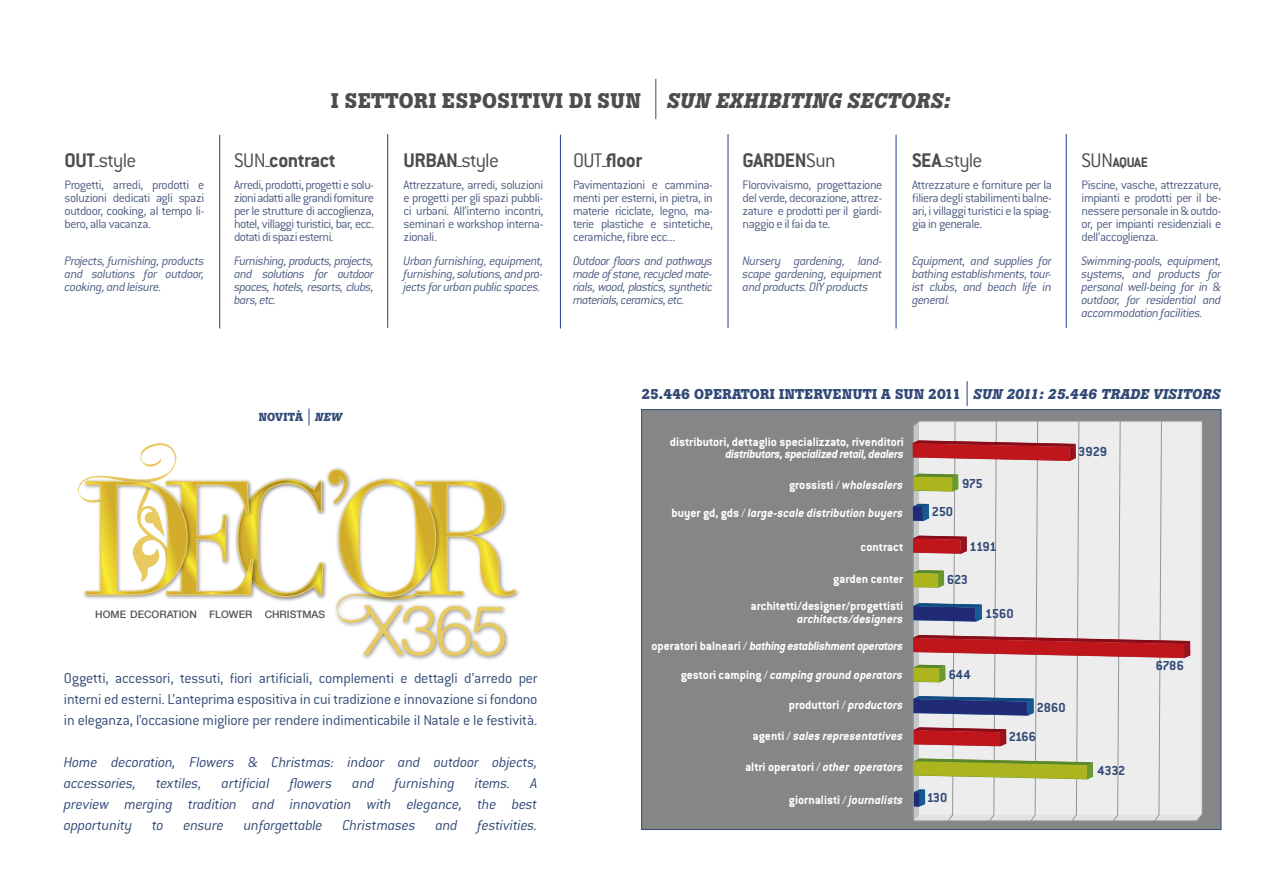
<style>
.page{position:relative;width:1277px;height:889px;background:#fff}
.page>*{position:absolute;margin:0;border:0;box-sizing:border-box;transform-origin:0 0}
.t1{font:700 21.6px "Conduit ITC";letter-spacing:-.02em;color:#4d4d4f}
.t2{font:300 21.6px "Conduit ITC";letter-spacing:-.04em;color:#4d4d4f}
.t3{font:700 21px "Boton";letter-spacing:.02em;color:#4d4d4f}
.t4{font:italic 300 15.75px/21px "Conduit ITC";letter-spacing:-.015em;color:#324a76}
.t5{font:300 15.75px/21px "Conduit ITC";letter-spacing:-.015em;color:#324a76;text-align:justify}
.t6{font:700 15.15px "Conduit ITC";letter-spacing:-.03em;color:#4d4d4f}
.t7{font:700 14.25px "Conduit ITC";letter-spacing:-.015em;color:#324a76}
.t8{font:700 14.1px "Boton";letter-spacing:.02em;color:#324a76}
.t9{font:italic 700 14.1px "Boton";letter-spacing:.02em;color:#324a76}
.t10{font:300 13.5px/13px "Conduit ITC";letter-spacing:-.035em;color:#4d5c83;text-align:justify}
.t11{font:italic 300 13.5px/13px "Conduit ITC";letter-spacing:-.035em;color:#4d5c83;text-align:justify}
.t12{font:700 13.35px/27.2px "Conduit ITC";color:#fff;text-align:right}
.t13{font:italic 700 13.35px/27.5px "Conduit ITC";letter-spacing:-.01em;color:#fff;text-align:right}
.t14{font:italic 700 13.35px/27.5px "Conduit ITC";letter-spacing:-.03em;color:#fff;text-align:right}
.t15{font:700 11.55px "Boton";letter-spacing:.02em;color:#324a76}
.t16{font:500 10.35px "Helvetica Neue";color:#545456}
.s1{font-weight:700}
.s2{font-style:italic}
.s3{font-weight:300}
.s4{font-weight:300;font-size:21.6px}
.s5{font-style:normal}
.s6{font-weight:300;font-style:normal}
</style>
<div class="page">
<div style="left:641px;top:409px;width:580px;height:420px;background:#848688;border:1px solid #324a76"></div>
<svg style="left:309px;top:408px;width:1px;height:17px"></svg>
<hr style="left:655px;top:79px;width:1px;height:40px;background:#4d4d4f">
<svg style="left:912px;top:421px;width:290px;height:400px;background:#d5cac8"></svg>
<hr style="left:219px;top:135px;width:1px;height:193px;background:#25408f">
<hr style="left:560px;top:135px;width:1px;height:193px;background:#25408f">
<hr style="left:895px;top:135px;width:1px;height:193px;background:#25408f">
<hr style="left:387px;top:134px;width:1px;height:194px;background:#25408f">
<hr style="left:727px;top:134px;width:1px;height:194px;background:#25408f">
<hr style="left:1065px;top:134px;width:1px;height:194px;background:#25408f">
<svg style="left:966px;top:381px;width:1px;height:25px"></svg>
<img style="left:362px;top:655px;width:140px;height:5px">
<svg style="left:78px;top:443px;width:439px;height:212px"></svg>
<h1 class="t2" style="left:65px;top:148px;width:73px"><span class="s1">OUT</span>_style</h1>
<p class="t10" style="left:65px;top:178px;width:141px">Progetti, arredi, prodotti e soluzioni dedicati agli spazi outdoor, cooking, al tempo li&shy;bero, alla vacanza.</p>
<h2 class="t3" style="left:331px;top:88px;width:620px">I SETTORI ESPOSITIVI DI SUN <span class="s2">SUN EXHIBITING SECTORS:</span></h2>
<h1 class="t1" style="left:234px;top:147px;width:103px"><span class="s3">SUN</span><sup>_</sup>contract</h1>
<p class="t10" style="left:234px;top:178px;width:141px">Arredi, prodotti, progetti e solu&shy;zioni adatti alle grandi forniture per le strutture di accoglienza, hotel, villaggi turistici, bar, ecc. dotati di spazi esterni.</p>
<h1 class="t2" style="left:403px;top:148px;width:97px"><span class="s1">URBAN</span>_style</h1>
<p class="t10" style="left:403px;top:178px;width:141px">Attrezzature, arredi, soluzioni e progetti per gli spazi pubbli&shy;ci urbani. All’interno incontri, seminari e workshop interna&shy;zionali.</p>
<h1 class="t1" style="left:573px;top:147px;width:71px"><span class="s3">OUT</span><sup>_</sup>floor</h1>
<p class="t10" style="left:573px;top:178px;width:141px">Pavimentazioni e cammina&shy;menti per esterni, in pietra, in materie riciclate, legno, ma&shy;terie plastiche e sintetiche, ceramiche, fibre ecc...</p>
<h1 class="t1" style="left:742px;top:147px;width:95px">GARDEN<span class="s3">Sun</span></h1>
<p class="t10" style="left:742px;top:178px;width:141px">Florovivaismo, progettazione del verde, decorazione, attrez&shy;zature e prodotti per il giardi&shy;naggio e il fai da te.</p>
<h1 class="t2" style="left:912px;top:148px;width:72px"><span class="s1">SEA</span>_style</h1>
<p class="t10" style="left:912px;top:178px;width:141px">Attrezzature e forniture per la filiera degli stabilimenti balne&shy;ari, i villaggi turistici e la spiag&shy;gia in generale.</p>
<p class="t6" style="left:1081px;top:153px;width:68px"><span class="s4">SUN</span>aquae</p>
<p class="t10" style="left:1081px;top:178px;width:141px">Piscine, vasche, attrezzature, impianti e prodotti per il be&shy;nessere personale in &amp; outdo&shy;or, per impianti residenziali e dell’accoglienza.</p>
<p class="t11" style="left:65px;top:254px;width:141px">Projects, furnishing, products and solutions for outdoor, cooking, and leisure.</p>
<p class="t11" style="left:234px;top:254px;width:141px">Furnishing, products, projects, and solutions for outdoor spaces, hotels, resorts, clubs, bars, etc.</p>
<p class="t11" style="left:403px;top:254px;width:141px">Urban furnishing, equipment, furnishing, solutions, and pro&shy;jects for urban public spaces.</p>
<p class="t11" style="left:573px;top:254px;width:141px">Outdoor floors and pathways made of stone, recycled mate&shy;rials, wood, plastics, synthetic materials, ceramics, etc.</p>
<p class="t11" style="left:742px;top:254px;width:141px">Nursery gardening, land&shy;scape gardening, equipment and products. DIY products</p>
<p class="t11" style="left:912px;top:254px;width:141px">Equipment, and supplies for bathing establishments, tour&shy;ist clubs, and beach life in general.</p>
<p class="t11" style="left:1081px;top:254px;width:141px">Swimming-pools, equipment, systems, and products for personal well-being for in &amp; outdoor, for residential and accommodation facilities.</p>
<p class="t15" style="left:259px;top:410px;width:85px">NOVITÀ <span class="s2">NEW</span></p>
<p class="t16" style="left:95px;top:607px;width:231px">HOME DECORATION FLOWER CHRISTMAS</p>
<p class="t5" style="left:64px;top:667px;width:475px">Oggetti, accessori, tessuti, fiori artificiali, complementi e dettagli d’arredo per interni ed esterni. L’anteprima espositiva in cui tradizione e innovazione si fondono in eleganza, l’occasione migliore per rendere indimenticabile il Natale e le festività.</p>
<p class="t4" style="left:64px;top:751px;width:475px">Home decoration, Flowers &amp; Christmas: indoor and outdoor objects, accessories,</p>
<p class="t4" style="left:156px;top:772px;width:47px">textiles,</p>
<p class="t4" style="left:222px;top:772px;width:50px">artificial</p>
<p class="t4" style="left:290px;top:772px;width:44px">flowers</p>
<p class="t4" style="left:352px;top:772px;width:24px">and</p>
<p class="t4" style="left:394px;top:772px;width:62px">furnishing</p>
<p class="t4" style="left:475px;top:772px;width:37px">items.</p>
<p class="t4" style="left:64px;top:772px;width:475px;text-align:justify;text-indent:466px">A preview merging tradition and innovation with elegance, the best opportunity</p>
<p class="t4" style="left:152px;top:814px;width:13px">to</p>
<p class="t4" style="left:183px;top:814px;width:42px">ensure</p>
<p class="t4" style="left:244px;top:814px;width:80px">unforgettable</p>
<p class="t4" style="left:342px;top:814px;width:75px">Christmases</p>
<p class="t4" style="left:435px;top:814px;width:24px">and</p>
<p class="t4" style="left:477px;top:814px;width:61px">festivities.</p>
<p class="t8" style="left:641px;top:385px;width:265px">25.446 OPERATORI INTERVENUTI A SUN</p>
<p class="t8" style="left:928px;top:385px;width:57px">2011 <span class="s2">SUN</span></p>
<p class="t9" style="left:1006px;top:385px;width:215px">2011: 25.446 TRADE VISITORS</p>
<p class="t12" style="left:669px;top:427px;width:236px">distributori, dettaglio specializzato, rivenditori</p>
<p class="t14" style="left:725px;top:440px;width:180px">distributors, specialized retail, dealers</p>
<p class="t13" style="left:671px;top:471px;width:233px"><span class="s5">grossisti</span> <span class="s6">/</span> wholesalers<br><span class="s5">buyer gd, gds</span> <span class="s6">/</span> large-scale distribution buyers</p>
<p class="t12" style="left:860px;top:532px;width:44px">contract</p>
<p class="t12" style="left:750px;top:565px;width:154px">garden center architetti/designer/progettisti</p>
<p class="t14" style="left:651px;top:604px;width:253px">architects/designers<br><span class="s5">operatori balneari</span> <span class="s6">/</span> bathing establishment operators</p>
<p class="t13" style="left:681px;top:661px;width:224px"><span class="s5">gestori camping</span> <span class="s6">/</span> camping ground operators</p>
<p class="t12" style="left:788px;top:690px;width:116px">produttori <span class="s3">/</span> <span class="s2">productors</span></p>
<p class="t13" style="left:752px;top:721px;width:152px"><span class="s5">agenti</span> <span class="s6">/</span> sales representatives</p>
<p class="t12" style="left:745px;top:753px;width:160px">altri operatori <span class="s3">/</span> <span class="s2">other operators</span></p>
<p class="t12" style="left:789px;top:785px;width:116px">giornalisti <span class="s3">/</span> <span class="s2">journalists</span></p>
<p class="t7" style="left:931px;top:503px;width:23px">250</p>
<p class="t7" style="left:962px;top:474px;width:22px">975</p>
<p class="t7" style="left:969px;top:538px;width:29px">1191</p>
<p class="t7" style="left:947px;top:571px;width:23px">623</p>
<p class="t7" style="left:985px;top:605px;width:30px">1560</p>
<p class="t7" style="left:1078px;top:443px;width:30px">3929</p>
<p class="t7" style="left:948px;top:665px;width:23px">644</p>
<p class="t7" style="left:926px;top:789px;width:22px">130</p>
<p class="t7" style="left:1036px;top:698px;width:31px">2860</p>
<p class="t7" style="left:1008px;top:728px;width:29px">2166</p>
<p class="t7" style="left:1097px;top:761px;width:29px">4332</p>
<p class="t7" style="left:1155px;top:657px;width:30px">6786</p>
</div>
